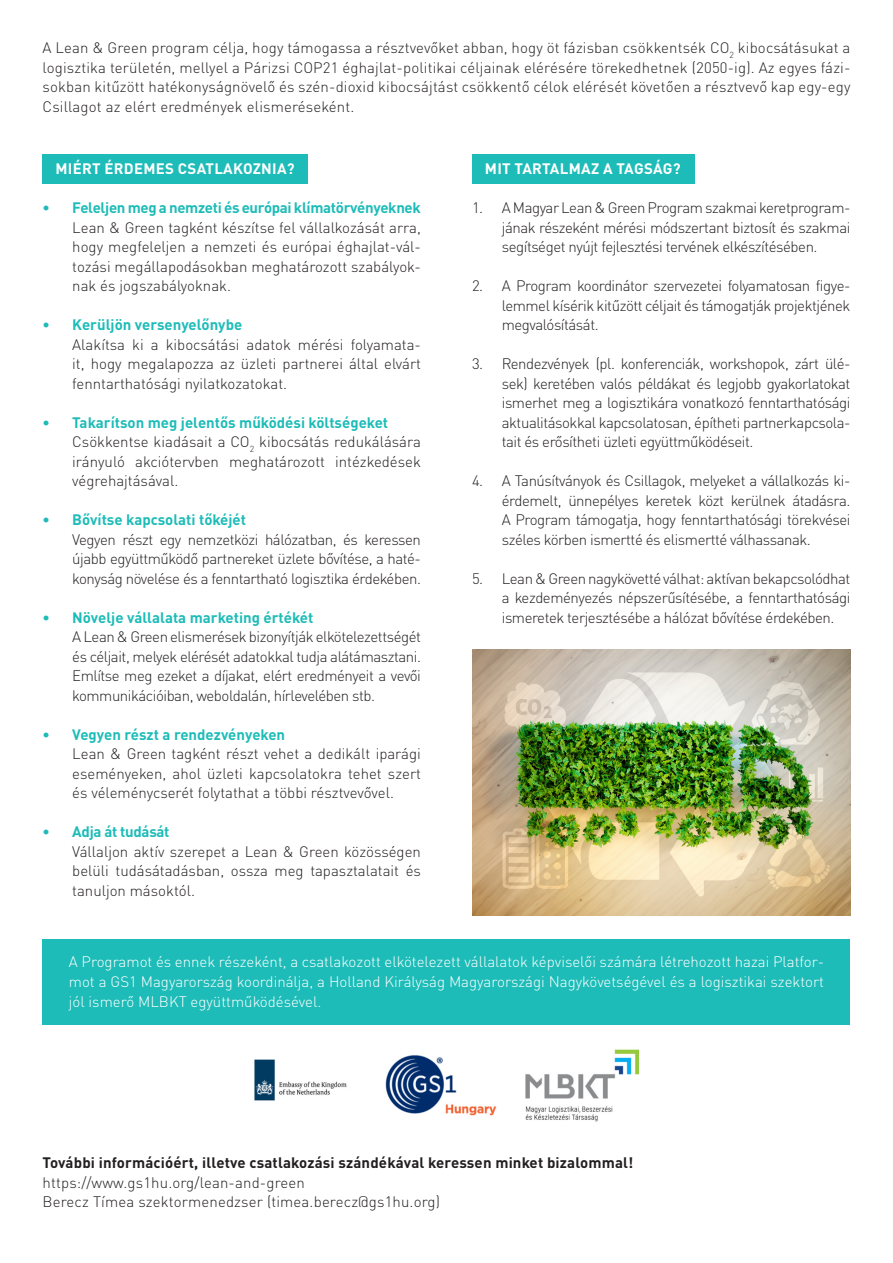
<style>
.page{position:relative;width:893px;height:1263px;background:#fff}
.page>*{position:absolute;margin:0;border:0;box-sizing:border-box;transform-origin:0 0}
.t1{font:300 15px/19.5px "DIN Pro";letter-spacing:-.03em;color:#231f20;text-align:justify}
.t2{font:300 15px/19.5px "DIN Pro";color:#fff;text-align:justify}
.t3{font:700 15px "DIN Pro";color:#1dbcb8}
.t4{font:300 15px "DIN Pro";letter-spacing:.01em;color:#231f20}
.t5{font:700 15px "DIN Pro";letter-spacing:.01em;color:#231f20}
.t6{font:700 15px "DIN Pro";letter-spacing:-.02em;color:#1dbcb8}
.t7{font:700 15px "DIN Pro";letter-spacing:.02em;color:#fff}
</style>
<div class="page">
<div style="left:43px;top:939px;width:807px;height:85px;background:#1dbcb8"></div>
<div style="left:43px;top:154px;width:265px;height:30px;background:#1dbcb8"></div>
<div style="left:472px;top:154px;width:223px;height:30px;background:#1dbcb8"></div>
<img style="left:472px;top:649px;width:378px;height:266px">
<img style="left:254px;top:1049px;width:386px;height:73px">
<p class="t1" style="left:43px;top:37px;width:809px">A Lean &amp; Green program célja, hogy támogassa a résztvevőket abban, hogy öt fázisban csökkentsék CO<sub>2</sub> kibocsátásukat a logisztika területén, mellyel a Párizsi COP21 éghajlat-politikai céljainak elérésére törekedhetnek (2050-ig). Az egyes fázi&shy;sokban kitűzött hatékonyságnövelő és szén-dioxid kibocsájtást csökkentő célok elérését követően a résztvevő kap egy-egy Csillagot az elért eredmények elismeréseként.</p>
<p class="t7" style="left:55px;top:156px;width:241px">MIÉRT ÉRDEMES CSATLAKOZNIA?</p>
<p class="t6" style="left:43px;top:195px;width:380px">• Feleljen meg a nemzeti és európai klímatörvényeknek</p>
<p class="t1" style="left:72px;top:216px;width:350px">Lean &amp; Green tagként készítse fel vállalkozását arra, hogy megfeleljen a nemzeti és európai éghajlat-vál&shy;tozási megállapodásokban meghatározott szabályok&shy;nak és jogszabályoknak.</p>
<p class="t3" style="left:43px;top:312px;width:201px">• Kerüljön versenyelőnybe</p>
<p class="t1" style="left:72px;top:333px;width:350px">Alakítsa ki a kibocsátási adatok mérési folyamata&shy;it, hogy megalapozza az üzleti partnerei által elvárt fenntarthatósági nyilatkozatokat.</p>
<p class="t3" style="left:43px;top:410px;width:347px">• Takarítson meg jelentős működési költségeket</p>
<p class="t1" style="left:72px;top:431px;width:350px">Csökkentse kiadásait a CO<sub>2</sub> kibocsátás redukálására irányuló akciótervben meghatározott intézkedések végrehajtásával.</p>
<p class="t3" style="left:43px;top:507px;width:205px">• Bővítse kapcsolati tőkéjét</p>
<p class="t1" style="left:72px;top:528px;width:350px">Vegyen részt egy nemzetközi hálózatban, és keressen újabb együttműködő partnereket üzlete bővítése, a haté&shy;konyság növelése és a fenntartható logisztika érdekében.</p>
<p class="t3" style="left:43px;top:605px;width:272px">• Növelje vállalata marketing értékét</p>
<p class="t1" style="left:72px;top:626px;width:350px">A Lean &amp; Green elismerések bizonyítják elkötelezettségét és céljait, melyek elérését adatokkal tudja alátámasztani.<br>Említse meg ezeket a díjakat, elért eredményeit a vevői kommunikációiban, weboldalán, hírlevelében stb.</p>
<p class="t3" style="left:43px;top:722px;width:244px">• Vegyen részt a rendezvényeken</p>
<p class="t1" style="left:72px;top:743px;width:350px">Lean &amp; Green tagként részt vehet a dedikált iparági eseményeken, ahol üzleti kapcsolatokra tehet szert és véleménycserét folytathat a többi résztvevővel.</p>
<p class="t6" style="left:43px;top:819px;width:129px">• Adja át tudását</p>
<p class="t1" style="left:72px;top:840px;width:350px">Vállaljon aktív szerepet a Lean &amp; Green közösségen belüli tudásátadásban, ossza meg tapasztalatait és tanuljon másoktól.</p>
<p class="t7" style="left:485px;top:156px;width:197px">MIT TARTALMAZ A TAGSÁG?</p>
<p class="t1" style="left:502px;top:197px;width:350px;text-indent:-30px">1. A Magyar Lean &amp; Green Program szakmai keretprogram&shy;jának részeként mérési módszertant biztosít és szakmai segítséget nyújt fejlesztési tervének elkészítésében.</p>
<p class="t1" style="left:502px;top:275px;width:350px;text-indent:-30px">2. A Program koordinátor szervezetei folyamatosan figye&shy;lemmel kísérik kitűzött céljait és támogatják projektjének megvalósítását.</p>
<p class="t1" style="left:502px;top:353px;width:350px;text-indent:-30px">3. Rendezvények (pl. konferenciák, workshopok, zárt ülé&shy;sek) keretében valós példákat és legjobb gyakorlatokat ismerhet meg a logisztikára vonatkozó fenntarthatósági aktualitásokkal kapcsolatosan, építheti partnerkapcsola&shy;tait és erősítheti üzleti együttműködéseit.</p>
<p class="t1" style="left:502px;top:470px;width:350px;text-indent:-30px">4. A Tanúsítványok és Csillagok, melyeket a vállalkozás ki&shy;érdemelt, ünnepélyes keretek közt kerülnek átadásra.<br>A Program támogatja, hogy fenntarthatósági törekvései széles körben ismertté és elismertté válhassanak.</p>
<p class="t1" style="left:502px;top:567px;width:350px;text-indent:-30px">5. Lean &amp; Green nagykövetté válhat: aktívan bekapcsolódhat a kezdeményezés népszerűsítésébe, a fenntarthatósági ismeretek terjesztésébe a hálózat bővítése érdekében.</p>
<p class="t2" style="left:69px;top:951px;width:757px">A Programot és ennek részeként, a csatlakozott elkötelezett vállalatok képviselői számára létrehozott hazai Platfor&shy;mot a GS1 Magyarország koordinálja, a Holland Királyság Magyarországi Nagykövetségével és a logisztikai szektort jól ismerő MLBKT együttműködésével.</p>
<p class="t5" style="left:43px;top:1150px;width:592px">További információért, illetve csatlakozási szándékával keressen minket bizalommal!</p>
<p class="t4" style="left:43px;top:1171px;width:264px">https://www.gs1hu.org/lean-and-green</p>
<p class="t4" style="left:43px;top:1190px;width:399px">Berecz Tímea szektormenedzser (timea.berecz@gs1hu.org)</p>
</div>
